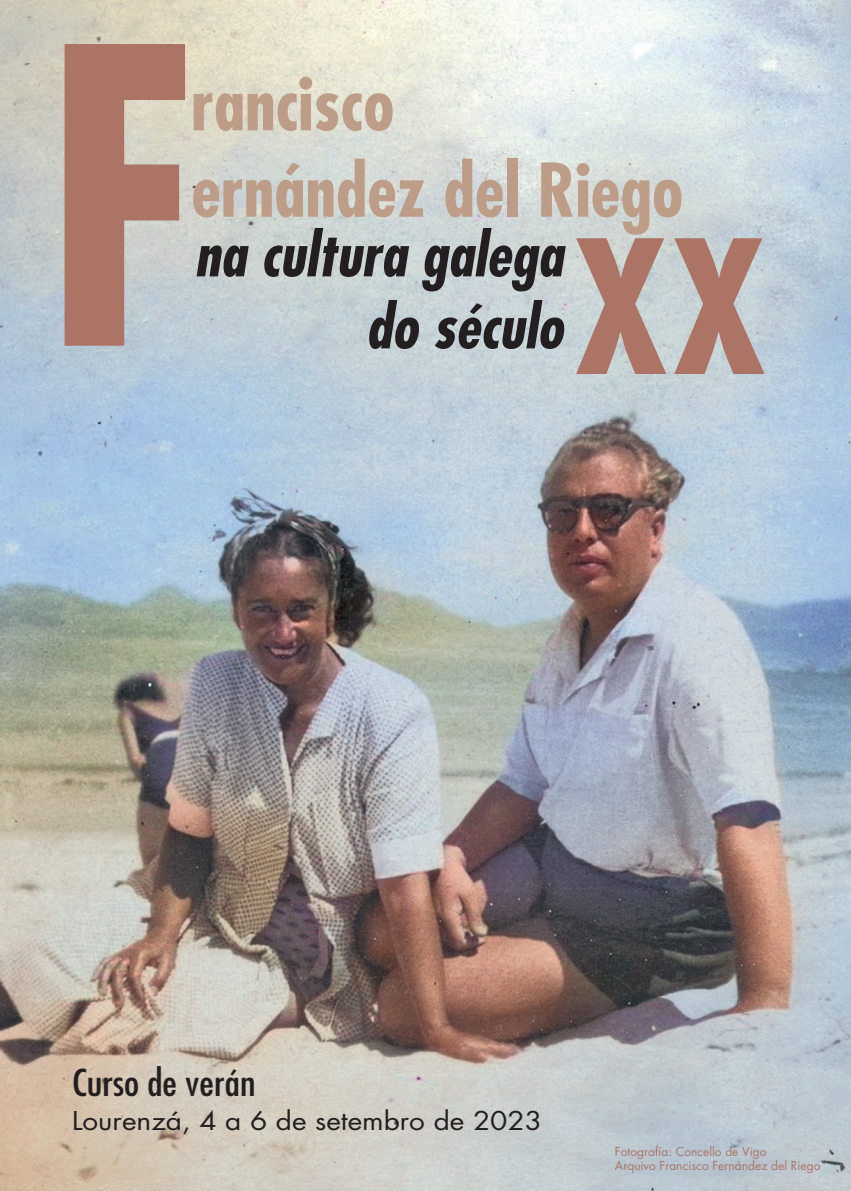
<style>
.page{position:relative;width:851px;height:1191px;background:#fff}
.page>*{position:absolute;margin:0;border:0;box-sizing:border-box;transform-origin:0 0}
.t1{font:700 condensed 400px "Futura Std";color:#ab7465}
.t2{font:700 condensed 180px "Futura Std";color:#ab7465}
.t3{font:700 condensed 72px "Futura Std";color:#be9d88}
.t4{font:italic 700 condensed 60px "Futura Std";color:#231f20}
.t5{font:condensed 36px "Futura Std";color:#231f20;scale:1.11 1}
.t6{font:25.2px "Futura Std";color:#231f20;scale:1.11 1}
.t7{font:12px "Futura Std";color:#ab7465}
</style>
<div class="page">
<img style="left:0;top:0;width:850px;height:1191px">
<p class="t1" style="left:43px;top:-50px;width:159px">F</p>
<p class="t3" style="left:191px;top:59px;width:205px">rancisco</p>
<p class="t3" style="left:191px;top:145px;width:493px">ernández del Riego</p>
<p class="t2" style="left:572px;top:196px;width:198px">XX</p>
<p class="t4" style="left:194px;top:217px;width:370px">na cultura galega</p>
<p class="t4" style="left:365px;top:289px;width:199px">do século</p>
<p class="t5" style="left:72px;top:1061px;width:167px">Curso de verán</p>
<p class="t6" style="left:72px;top:1104px;width:425px">Lourenzá, 4 a 6 de setembro de 2023</p>
<p class="t7" style="left:615px;top:1143px;width:153px">Fotografía: Concello de Vigo</p>
<p class="t7" style="left:615px;top:1157px;width:207px">Arquivo Francisco Fernández del Riego</p>
</div>
